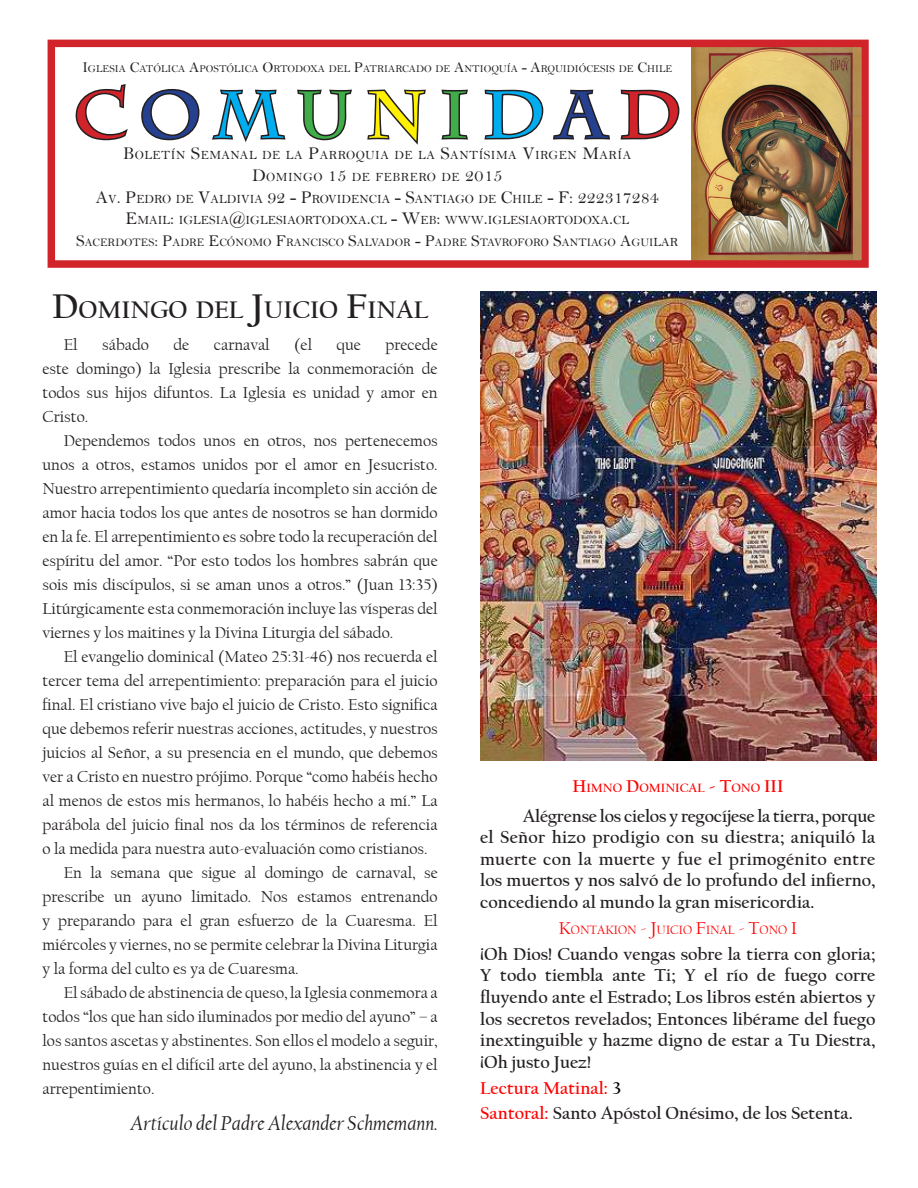
<style>
.page{position:relative;width:918px;height:1188px;background:#fff}
.page>*{position:absolute;margin:0;border:0;box-sizing:border-box;transform-origin:0 0}
.t1{font:700 66px "Charlemagne Std";letter-spacing:.205em;color:#d1232a}
.heading_3{font:700 25.2px "Californian FB";color:#231f20}
.t2{font:italic 21px "Californian FB";color:#231f20}
.Estilo_de_párrafo_2{font:700 18px/21.6px "Californian FB";color:#231f20;text-align:justify}
.Estilo_de_párrafo_8{font:700 18px/21.6px "Californian FB";color:#231f20;text-align:justify}
.t3{font:700 18px "Californian FB";color:#f00}
.t4{font:16.5px/24px "Californian FB";color:#231f20;text-align:justify}
.t5{font:12.6px "Bell";color:#231f20}
.t6{font:12.6px "Bell";letter-spacing:.035em;color:#231f20}
.Estilo_de_párrafo_4{font:12.6px "Californian FB";color:#f00}
.t7{font:700 12.6px "Californian FB";color:#f00}
.t8{font:11.55px "Bell";color:#231f20}
.t9{font:10.5px "Bell";color:#231f20}
.s1{font-size:15px}
.s2{color:#25408f}
.s3{color:#00aeef}
.s4{color:#3fae49}
.s5{color:#fff101}
.s6{font-size:18px}
.s7{font-size:16.5px}
.s8{font-size:12.6px}
.s9{font-size:36px}
.s10{color:#000}
.s11{color:#f00}
</style>
<div class="page">
<img style="left:692px;top:49px;width:168px;height:210px">
<svg style="left:75px;top:84px;width:53px;height:57px"></svg>
<svg style="left:141px;top:89px;width:59px;height:52px"></svg>
<svg style="left:212px;top:89px;width:74px;height:53px"></svg>
<svg style="left:297px;top:89px;width:55px;height:52px"></svg>
<svg style="left:367px;top:89px;width:59px;height:56px"></svg>
<svg style="left:441px;top:89px;width:27px;height:51px"></svg>
<svg style="left:484px;top:89px;width:60px;height:51px"></svg>
<svg style="left:553px;top:89px;width:57px;height:51px"></svg>
<svg style="left:620px;top:89px;width:60px;height:51px"></svg>
<div style="left:48px;top:40px;width:821px;height:228px;border:8px solid #d1232a"></div>
<img style="left:480px;top:291px;width:396px;height:469px">
<p class="t9" style="left:82px;top:62px;width:592px"><span class="s1">I</span>GLESIA <span class="s1">C</span>ATÓLICA <span class="s1">A</span>POSTÓLICA <span class="s1">O</span>RTODOXA DEL <span class="s1">P</span>ATRIARCADO DE <span class="s1">A</span>NTIOQUÍA <span class="s1">- A</span>RQUIDIÓCESIS DE <span class="s1">C</span>HILE</p>
<p class="t1" style="left:73px;top:77px;width:609px">C<span class="s2">O</span><span class="s3">M</span><span class="s4">U</span><span class="s5">N</span><span class="s4">I</span><span class="s3">D</span><span class="s2">A</span>D</p>
<p class="t6" style="left:123px;top:148px;width:510px"><span class="s6">B</span>OLETÍN <span class="s6">S</span>EMANAL DE LA <span class="s6">P</span>ARROQUIA DE LA <span class="s6">S</span>ANTÍSIMA <span class="s6">V</span>IRGEN <span class="s6">M</span>ARÍA</p>
<p class="t6" style="left:252px;top:169px;width:252px"><span class="s6">D</span>OMINGO <span class="s6">15</span> DE FEBRERO DE <span class="s6">2015</span></p>
<p class="t5" style="left:96px;top:191px;width:564px"><span class="s6">A</span>V<span class="s6">. P</span>EDRO DE <span class="s6">V</span>ALDIVIA <span class="s6">92 - P</span>ROVIDENCIA <span class="s6">- S</span>ANTIAGO DE <span class="s6">C</span>HILE <span class="s6">- F: 222317284</span></p>
<p class="t5" style="left:126px;top:213px;width:334px"><span class="s6">E</span>MAIL<span class="s6">:</span> IGLESIA<span class="s6">@</span>IGLESIAORTODOXA<span class="s6">.</span>CL <span class="s6">- W</span>EB<span class="s6">:</span> WWW</p>
<p class="t5" style="left:484px;top:213px;width:147px"><span class="s6">.</span>IGLESIAORTODOXA<span class="s6">.</span>CL</p>
<p class="t8" style="left:76px;top:235px;width:604px"><span class="s7">S</span>ACERDOTES<span class="s7">: P</span>ADRE <span class="s7">E</span>CÓNOMO <span class="s7">F</span>RANCI SCO <span class="s7">S</span>ALVADOR <span class="s7">- P</span>ADRE <span class="s7">S</span>TAVROFORO <span class="s7">S</span>ANTIAGO <span class="s7">A</span>GUI<span class="s8">LAR</span></p>
<p class="heading_3" style="left:52px;top:296px;width:378px"><span class="s9">D</span>OMINGO DEL <span class="s9">J</span>UICIO <span class="s9">F</span>INAL</p>
<p class="t4" style="left:64px;top:332px;width:15px">El</p>
<p class="t4" style="left:102px;top:332px;width:48px">sábado</p>
<p class="t4" style="left:173px;top:332px;width:17px">de</p>
<p class="t4" style="left:214px;top:332px;width:57px">carnaval</p>
<p class="t4" style="left:294px;top:332px;width:19px">(el</p>
<p class="t4" style="left:337px;top:332px;width:26px">que</p>
<p class="t4" style="left:43px;top:332px;width:397px;text-indent:343px">precede este domingo) la Iglesia prescribe la conmemoración de todos sus hijos difuntos. La Iglesia es unidad y amor en Cristo.</p>
<p class="t4" style="left:43px;top:428px;width:397px;text-indent:21px">Dependemos todos unos en otros, nos pertenecemos unos a otros, estamos unidos por el amor en Jesucristo.<br>Nuestro arrepentimiento quedaría incompleto sin acción de amor hacia todos los que antes de nosotros se han dormido en la fe. El arrepentimiento es sobre todo la recuperación del espíritu del amor. “Por esto todos los hombres sabrán que sois mis discípulos, si se aman unos a otros.” (Juan 13:35)<br>Litúrgicamente esta conmemoración incluye las vísperas del viernes y los maitines y la Divina Liturgia del sábado.</p>
<p class="t4" style="left:43px;top:644px;width:397px;text-indent:21px">El evangelio dominical (Mateo 25:31-46) nos recuerda el tercer tema del arrepentimiento: preparación para el juicio final. El cristiano vive bajo el juicio de Cristo. Esto significa que debemos referir nuestras acciones, actitudes, y nuestros juicios al Señor, a su presencia en el mundo, que debemos ver a Cristo en nuestro prójimo. Porque “como habéis hecho al menos de estos mis hermanos, lo habéis hecho a mí.” La parábola del juicio final nos da los términos de referencia o la medida para nuestra auto-evaluación como cristianos.</p>
<p class="t4" style="left:43px;top:860px;width:397px;text-indent:21px">En la semana que sigue al domingo de carnaval, se prescribe un ayuno limitado. Nos estamos entrenando y preparando para el gran esfuerzo de la Cuaresma. El miércoles y viernes, no se permite celebrar la Divina Liturgia y la forma del culto es ya de Cuaresma.</p>
<p class="t4" style="left:43px;top:980px;width:397px;text-indent:21px">El sábado de abstinencia de queso, la Iglesia conmemora a todos “los que han sido iluminados por medio del ayuno” – a los santos ascetas y abstinentes. Son ellos el modelo a seguir, nuestros guías en el difícil arte del ayuno, la abstinencia y el arrepentimiento.</p>
<p class="t2" style="left:130px;top:1112px;width:309px">Artículo del Padre Alexander Schmemann.</p>
<p class="t7" style="left:572px;top:780px;width:199px"><span class="s6">H</span>IMNO <span class="s6">D</span>OMINICAL <span class="s6">- T</span>ONO <span class="s6">III</span></p>
<p class="Estilo_de_párrafo_8" style="left:480px;top:805px;width:397px;text-indent:43px">Alégrense los cielos y regocíjese la tierra, porque el Señor hizo prodigio con su diestra; aniquiló la muerte con la muerte y fue el primogénito entre los muertos y nos salvó de lo profundo del infierno, concediendo al mundo la gran misericordia.</p>
<p class="Estilo_de_párrafo_4" style="left:559px;top:923px;width:238px"><span class="s6">K</span>ONTAKION <span class="s6">- J</span>UICIO <span class="s6">F</span>INAL <span class="s6">- T</span>ONO <span class="s6">I</span></p>
<p class="Estilo_de_párrafo_2" style="left:480px;top:943px;width:397px">¡Oh Dios! Cuando vengas sobre la tierra con gloria; Y todo tiembla ante Ti; Y el río de fuego corre fluyendo ante el Estrado; Los libros estén abiertos y los secretos revelados; Entonces libérame del fuego inextinguible y hazme digno de estar a Tu Diestra, ¡Oh justo Juez!</p>
<p class="t3" style="left:480px;top:1078px;width:142px">Lectura Matinal: <span class="s10">3</span></p>
<p class="Estilo_de_párrafo_2" style="left:480px;top:1103px;width:374px"><span class="s11">Santoral:</span> Santo Apóstol Onésimo, de los Setenta.</p>
</div>
